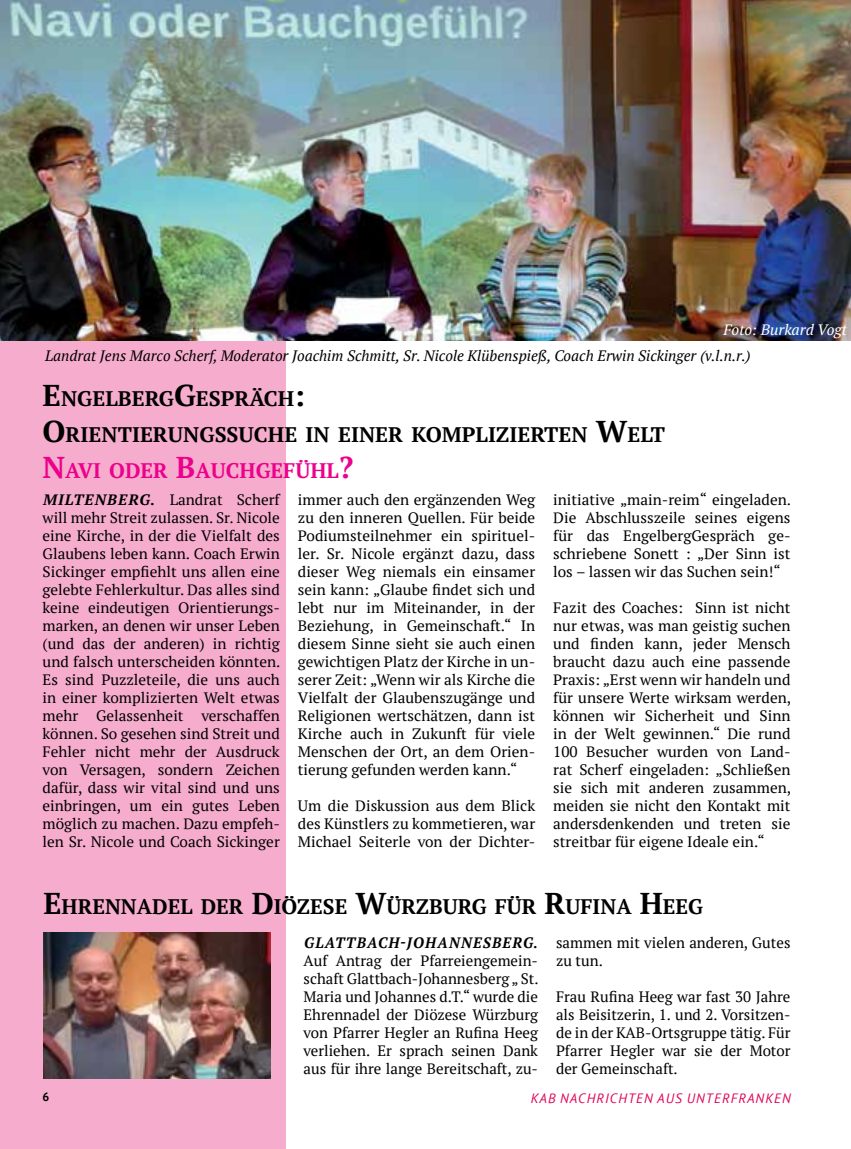
<style>
.page{position:relative;width:851px;height:1149px;background:#fff}
.page>*{position:absolute;margin:0;border:0;box-sizing:border-box;transform-origin:0 0}
.t1{font:700 21px/36px "PT Serif";color:#000}
.t2{font:700 21px "PT Serif";color:#ec008c}
.t3{font:15px/18px "PT Serif";color:#000;text-align:justify}
.t4{font:italic 15px "PT Serif";color:#000}
.t5{font:italic 700 15px "PT Serif";letter-spacing:.09em;color:#000;scale:.95 1}
.t6{font:italic 15px "PT Serif";color:#fff}
.t7{font:italic 13.5px "PT Sans";letter-spacing:.08em;color:#df0055}
.t8{font:700 12px "PT Sans";color:#000}
.s1{font-size:30px}
.s2{font-weight:700;font-style:italic}
</style>
<div class="page">
<div style="left:0;top:0;width:285px;height:1148px;background:#f6adcd"></div>
<img style="left:0;top:0;width:850px;height:341px">
<img style="left:43px;top:932px;width:227px;height:146px">
<p class="t6" style="left:723px;top:320px;width:125px">Foto: Burkard Vogt</p>
<p class="t4" style="left:45px;top:345px;width:707px">Landrat Jens Marco Scherf, Moderator Joachim Schmitt, Sr. Nicole Klübenspieß, Coach Erwin Sickinger (v.l.n.r.)</p>
<h1 class="t1" style="left:43px;top:380px;width:624px"><span class="s1">E</span>NGELBERG<span class="s1">G</span>ESPRÄCH<span class="s1">:<br>O</span>RIENTIERUNGSSUCHE IN EINER KOMPLIZIERTEN <span class="s1">W</span>ELT</h1>
<h1 class="t2" style="left:43px;top:456px;width:312px"><span class="s1">N</span>AVI ODER <span class="s1">B</span>AUCHGEFÜHL<span class="s1">?</span></h1>
<p class="t3" style="left:43px;top:490px;width:239px"><span class="s2">MILTENBERG.</span> Landrat Scherf will mehr Streit zulassen. Sr. Nicole eine Kirche, in der die Vielfalt des Glaubens leben kann. Coach Erwin Sickinger empfiehlt uns allen eine gelebte Fehlerkultur. Das alles sind keine eindeutigen Orientierungs&shy;marken, an denen wir unser Leben (und das der anderen) in richtig und falsch unterscheiden könnten.<br>Es sind Puzzleteile, die uns auch in einer komplizierten Welt etwas mehr Gelassenheit verschaffen können. So gesehen sind Streit und Fehler nicht mehr der Ausdruck von Versagen, sondern Zeichen dafür, dass wir vital sind und uns einbringen, um ein gutes Leben möglich zu machen. Dazu empfeh&shy;len Sr. Nicole und Coach Sickinger</p>
<p class="t3" style="left:298px;top:490px;width:239px">immer auch den ergänzenden Weg zu den inneren Quellen. Für beide Podiumsteilnehmer ein spirituel&shy;ler. Sr. Nicole ergänzt dazu, dass dieser Weg niemals ein einsamer sein kann: „Glaube findet sich und lebt nur im Miteinander, in der Beziehung, in Gemeinschaft.“ In diesem Sinne sieht sie auch einen gewichtigen Platz der Kirche in un&shy;serer Zeit: „Wenn wir als Kirche die Vielfalt der Glaubenszugänge und Religionen wertschätzen, dann ist Kirche auch in Zukunft für viele Menschen der Ort, an dem Orien&shy;tierung gefunden werden kann.“</p>
<p class="t3" style="left:298px;top:796px;width:239px">Um die Diskussion aus dem Blick des Künstlers zu kommetieren, war Michael Seiterle von der Dichter-</p>
<p class="t3" style="left:553px;top:490px;width:239px">initiative „main-reim“ eingeladen.<br>Die Abschlusszeile seines eigens für das EngelbergGespräch ge&shy;schriebene Sonett : „Der Sinn ist los – lassen wir das Suchen sein!“</p>
<p class="t3" style="left:553px;top:598px;width:239px">Fazit des Coaches: Sinn ist nicht nur etwas, was man geistig suchen und finden kann, jeder Mensch braucht dazu auch eine passende Praxis: „Erst wenn wir handeln und für unsere Werte wirksam werden, können wir Sicherheit und Sinn in der Welt gewinnen.“ Die rund 100 Besucher wurden von Land&shy;rat Scherf eingeladen: „Schließen sie sich mit anderen zusammen, meiden sie nicht den Kontakt mit andersdenkenden und treten sie streitbar für eigene Ideale ein.“</p>
<h1 class="t1" style="left:43px;top:888px;width:661px"><span class="s1">E</span>HRENNADEL DER <span class="s1">D</span>IÖZESE <span class="s1">W</span>ÜRZBURG FÜR <span class="s1">R</span>UFINA <span class="s1">H</span>EEG</h1>
<p class="t5" style="left:304px;top:932px;width:248px">GLATTBACH-JOHANNESBERG.</p>
<p class="t3" style="left:303px;top:951px;width:236px">Auf Antrag der Pfarreiengemein&shy;schaft Glattbach-Johannesberg „ St.<br>Maria und Johannes d.T.“ wurde die Ehrennadel der Diözese Würzburg von Pfarrer Hegler an Rufina Heeg verliehen. Er sprach seinen Dank aus für ihre lange Bereitschaft, zu-</p>
<p class="t3" style="left:556px;top:933px;width:236px">sammen mit vielen anderen, Gutes zu tun.</p>
<p class="t3" style="left:556px;top:987px;width:236px">Frau Rufina Heeg war fast 30 Jahre als Beisitzerin, 1. und 2. Vorsitzen&shy;de in der KAB-Ortsgruppe tätig. Für Pfarrer Hegler war sie der Motor der Gemeinschaft.</p>
<p class="t8" style="left:43px;top:1088px;width:8px">6</p>
<p class="t8" style="left:47px;top:1089px;width:8px">6</p>
<p class="t7" style="left:531px;top:1089px;width:227px">KAB NACHRICHTEN AUS UN TERFRANK</p>
<p class="t7" style="left:774px;top:1089px;width:18px">EN</p>
</div>
